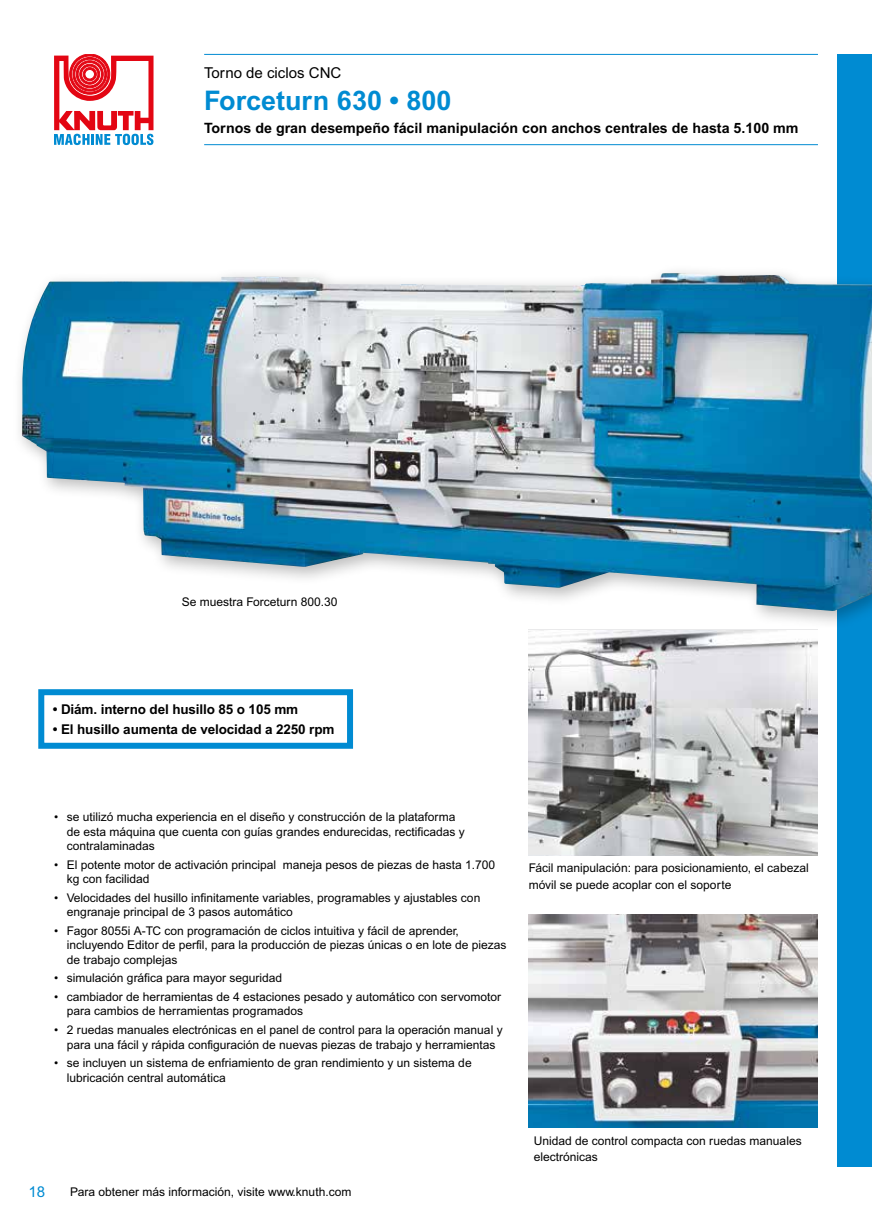
<style>
.page{position:relative;width:872px;height:1221px;background:#fff}
.page>*{position:absolute;margin:0;border:0;box-sizing:border-box;transform-origin:0 0}
.t1{font:700 27px "Arial MT Pro";color:#008bd2}
.t2{font:15px "Arial MT Pro";color:#000}
.t3{font:15px "Arial MT Pro";color:#008bd2}
.t4{font:700 14.25px "Arial MT Pro";color:#000}
.t5{font:700 13.5px "Arial MT Pro";letter-spacing:-.01em;color:#000}
.t6{font:12px/14.4px "Arial MT Pro";color:#000}
</style>
<div class="page">
<div style="left:838px;top:54px;width:34px;height:1112px;background:#008bd2"></div>
<svg style="left:54px;top:54px;width:99px;height:91px"></svg>
<hr style="left:204px;top:54px;width:614px;height:1px;background:#008bd2">
<hr style="left:204px;top:144px;width:614px;height:1px;background:#008bd2">
<div style="left:12px;top:264px;width:860px;height:365px;background:#fff"></div>
<img style="left:22px;top:273px;width:850px;height:338px">
<div style="left:38px;top:689px;width:315px;height:59px;background:#fff;border:6px solid #008bd2"></div>
<img style="left:529px;top:630px;width:289px;height:225px">
<img style="left:529px;top:914px;width:289px;height:213px">
<p class="t2" style="left:204px;top:64px;width:139px">Torno de ciclos CNC</p>
<h1 class="t1" style="left:204px;top:84px;width:249px">Forceturn 630 • 800</h1>
<p class="t4" style="left:204px;top:120px;width:596px">Tornos de gran desempeño fácil manipulación con anchos centrales de hasta 5.100 mm</p>
<p class="t6" style="left:182px;top:595px;width:157px">Se muestra Forceturn 800.30</p>
<p class="t5" style="left:53px;top:701px;width:247px">• Diám. interno del husillo 85 o 105 mm</p>
<p class="t5" style="left:53px;top:721px;width:283px">• El husillo aumenta de velocidad a 2250 rpm</p>
<p class="t6" style="left:67px;top:810px;width:399px;text-indent:-13px">• se utilizó mucha experiencia en el diseño y construcción de la plataforma de esta máquina que cuenta con guías grandes endurecidas, rectificadas y contralaminadas</p>
<p class="t6" style="left:67px;top:857px;width:430px;text-indent:-13px">• El potente motor de activación principal maneja pesos de piezas de hasta 1.700 kg con facilidad</p>
<p class="t6" style="left:67px;top:891px;width:415px;text-indent:-13px">• Velocidades del husillo infinitamente variables, programables y ajustables con engranaje principal de 3 pasos automático</p>
<p class="t6" style="left:67px;top:924px;width:441px;text-indent:-13px">• Fagor 8055i A-TC con programación de ciclos intuitiva y fácil de aprender, incluyendo Editor de perfil, para la producción de piezas únicas o en lote de piezas de trabajo complejas</p>
<p class="t6" style="left:54px;top:971px;width:230px">• simulación gráfica para mayor seguridad</p>
<p class="t6" style="left:67px;top:990px;width:436px;text-indent:-13px">• cambiador de herramientas de 4 estaciones pesado y automático con servomotor para cambios de herramientas programados</p>
<p class="t6" style="left:54px;top:1023px;width:450px;text-align:center">• 2 ruedas manuales electrónicas en el panel de control para la operación manual y para una fácil y rápida configuración de nuevas piezas de trabajo y herramientas</p>
<p class="t6" style="left:67px;top:1056px;width:406px;text-indent:-13px">• se incluyen un sistema de enfriamiento de gran rendimiento y un sistema de lubricación central automática</p>
<p class="t3" style="left:28px;top:1182px;width:18px">18</p>
<p class="t6" style="left:70px;top:1184px;width:283px">Para obtener más información, visite www.knuth.com</p>
<p class="t6" style="left:529px;top:860px;width:282px;line-height:16.5px">Fácil manipulación: para posicionamiento, el cabezal móvil se puede acoplar con el soporte</p>
<p class="t6" style="left:534px;top:1132px;width:269px;line-height:16.5px">Unidad de control compacta con ruedas manuales electrónicas</p>
</div>
